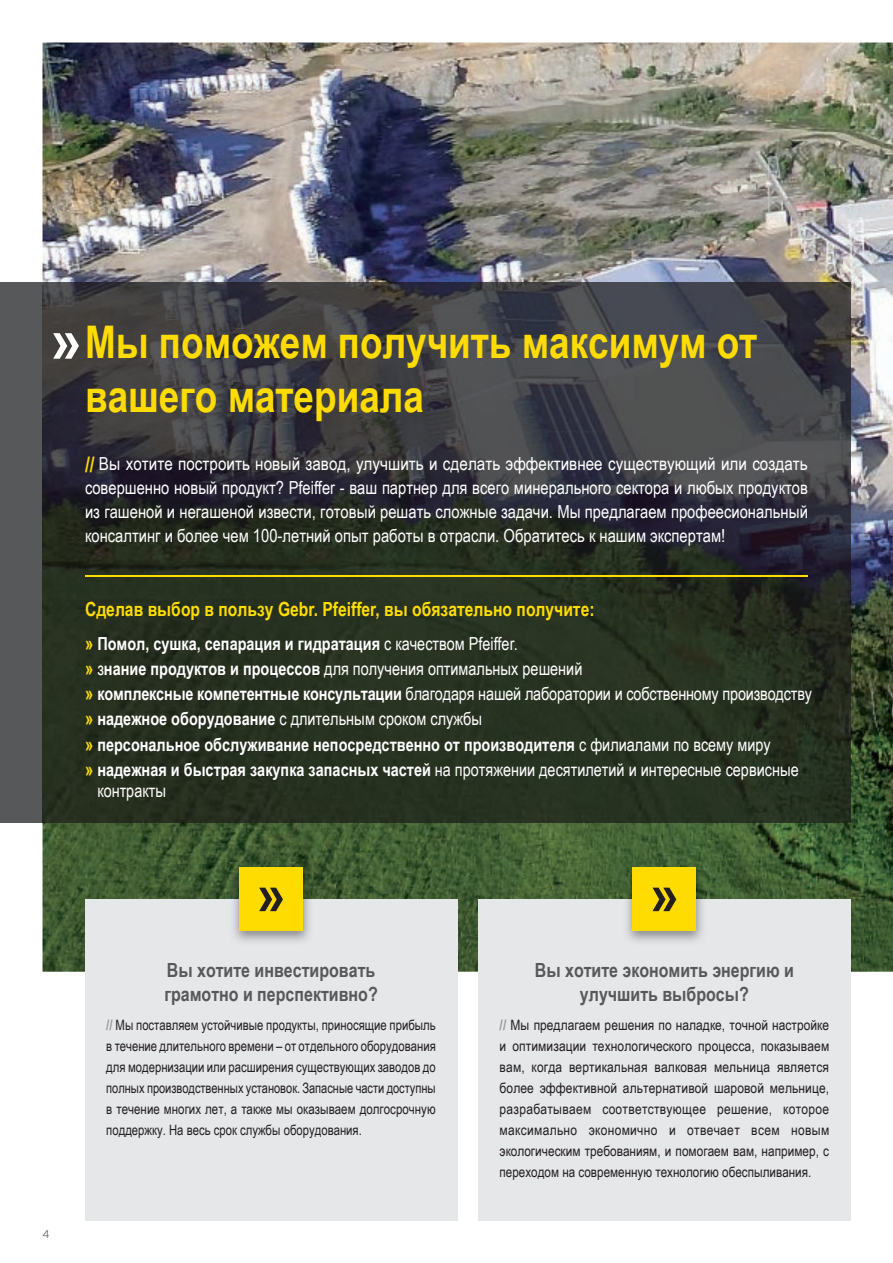
<style>
.page{position:relative;width:893px;height:1263px;background:#fff}
.page>*{position:absolute;margin:0;border:0;box-sizing:border-box;transform-origin:0 0}
.t1{font:700 45px/54px "Arial Narrow";color:#ffdc01}
.t2{font:700 19.5px/23.4px "Arial Narrow";color:#57585a}
.t3{font:700 19.5px "Arial Narrow";color:#ffdc01}
.t4{font:700 18px/25.2px "Arial Narrow";color:#fff}
.t5{font:18px/24px "Arial Narrow";color:#fff;text-align:justify}
.t6{font:14.25px/21px "Arial Narrow";color:#231f20;text-align:justify}
.t7{font:300 11.25px "Interstate";color:#6c6d70}
.s1{font-weight:700;font-size:21px;color:#ffdc01}
.s2{font-size:18.9px;color:#ffdc01}
.s3{font-weight:400}
.s4{font-weight:700;color:#939598}
</style>
<div class="page">
<img style="left:43px;top:43px;width:850px;height:929px">
<div style="left:85px;top:899px;width:372px;height:321px;background:#e6e7e9"></div>
<img style="left:230px;top:862px;width:83px;height:80px">
<div style="left:239px;top:867px;width:64px;height:64px;background:#ffdc01"></div>
<svg style="left:259px;top:888px;width:24px;height:23px"></svg>
<div style="left:478px;top:899px;width:372px;height:321px;background:#e6e7e9"></div>
<img style="left:623px;top:862px;width:83px;height:80px">
<div style="left:632px;top:867px;width:64px;height:64px;background:#ffdc01"></div>
<svg style="left:652px;top:888px;width:24px;height:23px"></svg>
<div style="left:0;top:283px;width:43px;height:540px;background:#57585a"></div>
<img style="left:43px;top:283px;width:807px;height:540px">
<hr style="left:85px;top:575px;width:723px;height:2px;background:#ffdc01">
<svg style="left:53px;top:333px;width:26px;height:26px"></svg>
<h1 class="t1" style="left:85px;top:313px;width:674px">Мы поможем получить максимум от вашего материала</h1>
<p class="t5" style="left:85px;top:451px;width:724px"><span class="s1">//</span> Вы хотите построить новый завод, улучшить и сделать эффективнее существующий или создать совершенно новый продукт? Pfeiffer - ваш партнер для всего минерального сектора и любых продуктов из гашеной и негашеной извести, готовый решать сложные задачи. Мы предлагаем профеесиональный консалтинг и более чем 100-летний опыт работы в отрасли. Обратитесь к нашим экспертам!</p>
<h2 class="t3" style="left:85px;top:594px;width:511px">Сделав выбор в пользу Gebr. Pfeiffer, вы обязательно получите:</h2>
<p class="t4" style="left:85px;top:630px;width:729px"><span class="s2">»</span> Помол, сушка, сепарация и гидратация <span class="s3">с качеством Pfeiffer.<br></span><span class="s2">»</span> <span class="s3">з</span>нание продуктов и процессов <span class="s3">для получения оптимальных решений<br></span><span class="s2">»</span> комплексные компетентные консультации <span class="s3">благодаря нашей лаборатории и собственному производству </span><span class="s2">»</span> надежное оборудование <span class="s3">с длительным сроком службы<br></span><span class="s2">»</span> персональное обслуживание непосредственно от производителя <span class="s3">с филиалами по всему миру<br></span><span class="s2">»</span> надежная и быстрая закупка запасных частей <span class="s3">на протяжении десятилетий и интересные сервисные</span></p>
<p class="t5" style="left:97px;top:778px;width:70px">контракты</p>
<p class="t7" style="left:43px;top:1228px;width:9px">4</p>
<h2 class="t2" style="left:164px;top:958px;width:215px">Вы хотите инвестировать грамотно и перспективно?</h2>
<p class="t6" style="left:106px;top:1014px;width:331px"><span class="s4">//</span> Мы поставляем устойчивые продукты, приносящие прибыль в течение длительного времени – от отдельного оборудования для модернизации или расширения существующих заводов до полных производственных установок. Запасные части доступны в течение многих лет, а также мы оказываем долгосрочную поддержку. На весь срок службы оборудования.</p>
<h2 class="t2" style="left:535px;top:958px;width:261px;text-align:center">Вы хотите экономить энергию и улучшить выбросы?</h2>
<p class="t6" style="left:500px;top:1014px;width:331px"><span class="s4">//</span> Мы предлагаем решения по наладке, точной настройке и оптимизации технологического процесса, показываем вам, когда вертикальная валковая мельница является более эффективной альтернативой шаровой мельнице, разрабатываем соответствующее решение, которое максимально экономично и отвечает всем новым экологическим требованиям, и помогаем вам, например, с переходом на современную технологию обеспыливания.</p>
</div>
